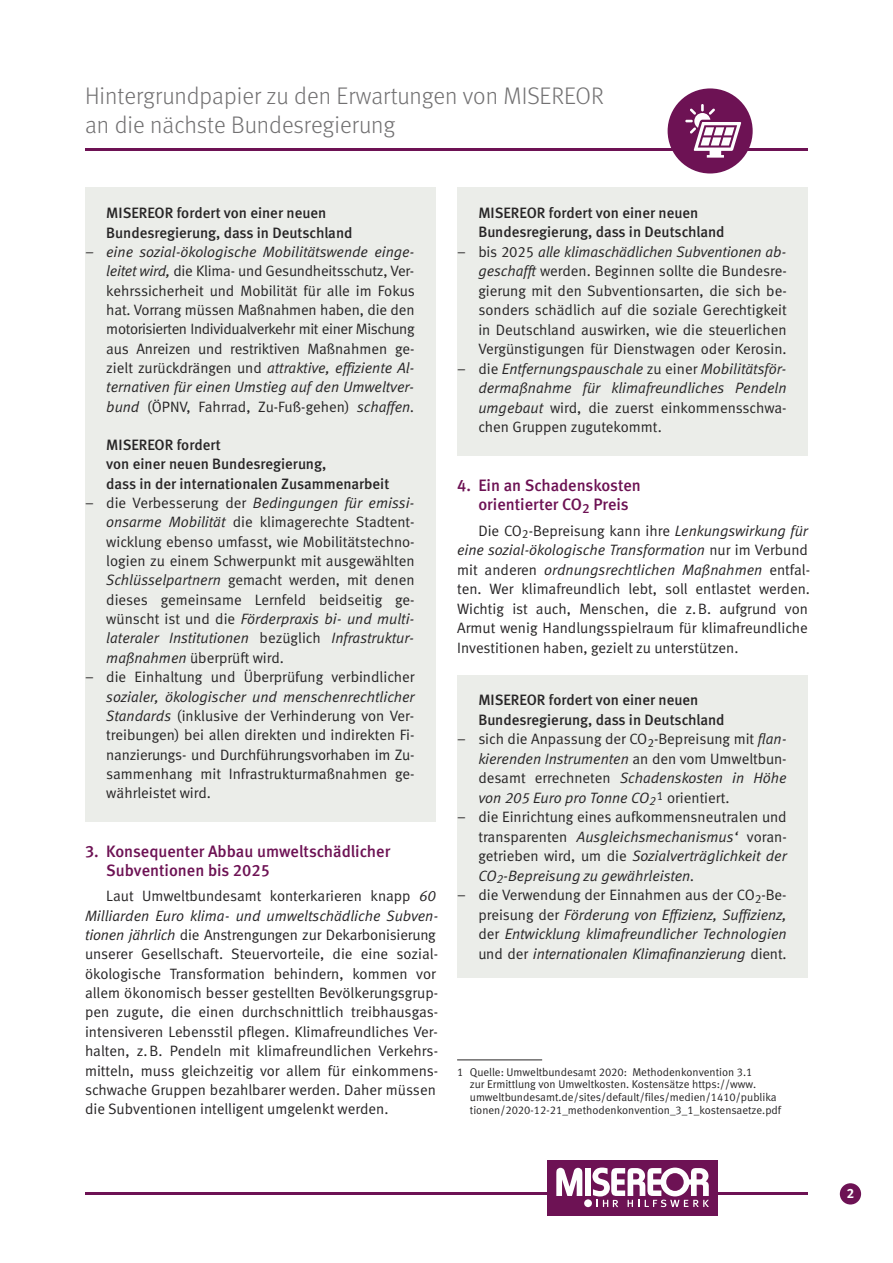
<style>
.page{position:relative;width:893px;height:1263px;background:#fff}
.page>*{position:absolute;margin:0;border:0;box-sizing:border-box;transform-origin:0 0}
.t1{font:24px/28.5px "Meta Light LF";color:#727172}
.t2{font:16.5px/19.4px "Meta Medium LF";color:#6d1254}
.t3{font:15px/19.4px "Meta Normal LF";color:#272526;text-align:justify}
.t4{font:italic 15px/19.5px "Meta Normal LF";letter-spacing:-.005em;color:#272526;text-align:justify}
.t5{font:15px/19.4px "Meta Medium LF";color:#272526}
.t6{font:13.5px "Meta Bold LF";color:#fff}
.t7{font:11.25px/12.8px "Meta Normal LF";color:#272526}
.s1{font-style:italic}
.s2{font-style:normal}
</style>
<div class="page">
<div style="left:457px;top:675px;width:351px;height:302px;background:#ebede9"></div>
<div style="left:457px;top:187px;width:351px;height:268px;background:#ebede9"></div>
<div style="left:85px;top:187px;width:351px;height:635px;background:#ebede9"></div>
<hr style="left:457px;top:1059px;width:85px;height:1px;background:#272526">
<hr style="left:85px;top:149px;width:723px;height:2px;background:#6d1254">
<hr style="left:85px;top:1193px;width:723px;height:2px;background:#6d1254">
<div style="left:547px;top:1160px;width:171px;height:55px;background:#6d1254"></div>
<svg style="left:556px;top:1168px;width:26px;height:28px"></svg>
<div style="left:585px;top:1168px;width:6px;height:28px;background:#fefefe"></div>
<div style="left:584px;top:1199px;width:8px;height:8px;background:#fefefe;border-radius:50%"></div>
<svg style="left:592px;top:1167px;width:117px;height:40px"></svg>
<div style="left:840px;top:1183px;width:21px;height:21px;background:#6d1254;border-radius:50%"></div>
<div style="left:668px;top:88px;width:85px;height:85px;background:#6d1254;border-radius:50%"></div>
<svg style="left:685px;top:104px;width:56px;height:54px"></svg>
<h1 class="t1" style="left:85px;top:84px;width:520px">Hintergrundpapier zu den Erwartungen von MISEREOR an die nächste Bundesregierung</h1>
<p class="t5" style="left:106px;top:205px;width:248px">MISEREOR fordert von einer neuen<br>Bundesregierung, dass in Deutschland</p>
<p class="t3" style="left:106px;top:244px;width:310px;text-indent:-21px"><span class="s1">– eine sozial-ökologische Mobilitätswende einge&shy;leitet wird,</span> die Klima- und Gesundheitsschutz, Ver&shy;kehrssicherheit und Mobilität für alle im Fokus hat. Vorrang müssen Maßnahmen haben, die den motorisierten Individualverkehr mit einer Mischung aus Anreizen und restriktiven Maßnahmen ge&shy;zielt zurückdrängen und <span class="s1">attraktive, effiziente Al&shy;ternativen für einen Umstieg auf den Umweltver&shy;bund</span> (ÖPNV, Fahrrad, Zu-Fuß-gehen) <span class="s1">schaffen.</span></p>
<p class="t5" style="left:106px;top:436px;width:284px">MISEREOR fordert<br>von einer neuen Bundesregierung,<br>dass in der internationalen Zusammenarbeit</p>
<p class="t3" style="left:106px;top:494px;width:310px;text-indent:-21px">– die Verbesserung der <span class="s1">Bedingungen für emissi&shy;onsarme Mobilität</span> die klimagerechte Stadtent&shy;wicklung ebenso umfasst, wie Mobilitätstechno&shy;logien zu einem Schwerpunkt mit ausgewählten <span class="s1">Schlüsselpartnern</span> gemacht werden, mit denen dieses gemeinsame Lernfeld beidseitig ge&shy;wünscht ist und die <span class="s1">Förderpraxis bi- und multi&shy;lateraler Institutionen</span> bezüglich <span class="s1">Infrastruktur&shy;maßnahmen</span> überprüft wird.</p>
<p class="t3" style="left:85px;top:669px;width:331px">– die Einhaltung und Überprüfung verbindlicher</p>
<p class="t3" style="left:106px;top:688px;width:310px"><span class="s1">sozialer, ökologischer und menschenrechtlicher Standards</span> (inklusive der Verhinderung von Ver&shy;treibungen) bei allen direkten und indirekten Fi&shy;nanzierungs- und Durchführungsvorhaben im Zu&shy;sammenhang mit Infrastrukturmaßnahmen ge&shy;währleistet wird.</p>
<p class="t2" style="left:106px;top:843px;width:285px;text-indent:-21px">3. Konsequenter Abbau umweltschädlicher<br>Subventionen bis 2025</p>
<p class="t3" style="left:85px;top:888px;width:355px;text-align:left;text-indent:21px">Laut Umweltbundesamt konterkarieren knapp <span class="s1">60<br>Milliarden Euro klima- und umweltschädliche Subven&shy;tionen jährlich</span> die Anstrengungen zur Dekarbonisierung unserer Gesellschaft. Steuervorteile, die eine sozial&shy;ökologische Transformation behindern, kommen vor allem ökonomisch besser gestellten Bevölkerungsgrup&shy;pen zugute, die einen durchschnittlich treibhausgas&shy;intensiveren Lebensstil pflegen. Klimafreundliches Ver&shy;halten, z.B. Pendeln mit klimafreundlichen Verkehrs&shy;mitteln, muss gleichzeitig vor allem für einkommens&shy;schwache Gruppen bezahlbarer werden. Daher müssen die Subventionen intelligent umgelenkt werden.</p>
<p class="t5" style="left:478px;top:204px;width:248px">MISEREOR fordert von einer neuen<br>Bundesregierung, dass in Deutschland</p>
<p class="t3" style="left:478px;top:243px;width:310px;text-indent:-21px">– bis 2025 <span class="s1">alle klimaschädlichen Subventionen ab&shy;geschafft</span> werden. Beginnen sollte die Bundesre&shy;gierung mit den Subventionsarten, die sich be&shy;sonders schädlich auf die soziale Gerechtigkeit in Deutschland auswirken, wie die steuerlichen Vergünstigungen für Dienstwagen oder Kerosin.</p>
<p class="t4" style="left:478px;top:360px;width:310px;text-indent:-21px"><span class="s2">– die</span> Entfernungspauschale <span class="s2">zu einer</span> Mobilitätsför&shy;dermaßnahme für klimafreundliches Pendeln umgebaut <span class="s2">wird, die zuerst einkommensschwa&shy;chen Gruppen zugutekommt.</span></p>
<p class="t2" style="left:457px;top:477px;width:185px;text-align:center">4. Ein an Schadenskosten orientierter CO<sub>2</sub> Preis</p>
<p class="t3" style="left:457px;top:522px;width:354px;text-align:left;text-indent:21px">Die CO<sub>2</sub>-Bepreisung kann ihre <span class="s1">Lenkungswirkung für eine sozial-ökologische Transformation</span> nur im Verbund mit anderen <span class="s1">ordnungsrechtlichen Maßnahmen</span> entfal&shy;ten. Wer klimafreundlich lebt, soll entlastet werden.<br>Wichtig ist auch, Menschen, die z.B. aufgrund von Armut wenig Handlungsspielraum für klimafreundliche Investitionen haben, gezielt zu unterstützen.</p>
<p class="t5" style="left:478px;top:692px;width:248px">MISEREOR fordert von einer neuen<br>Bundesregierung, dass in Deutschland</p>
<p class="t3" style="left:478px;top:731px;width:310px;text-indent:-21px">– sich die Anpassung der CO<sub>2</sub>-Bepreisung mit <span class="s1">flan&shy;kierenden Instrumenten</span> an den vom Umweltbun&shy;desamt errechneten <span class="s1">Schadenskosten in Höhe von 205 Euro pro Tonne CO</span><sub>2</sub><sup>1</sup> orientiert.</p>
<p class="t3" style="left:478px;top:809px;width:310px;text-indent:-21px">– die Einrichtung eines aufkommensneutralen und transparenten <span class="s1">Ausgleichsmechanismus‘</span> voran&shy;getrieben wird, um die <span class="s1">Sozialverträglichkeit der CO</span><sub>2</sub><span class="s1">-Bepreisung zu gewährleisten.</span></p>
<p class="t4" style="left:478px;top:887px;width:310px;text-indent:-21px"><span class="s2">– die Verwendung der Einnahmen aus der CO</span><sub>2</sub><span class="s2">-Be&shy;preisung der</span> Förderung von Effizienz, Suffizienz, <span class="s2">der</span> Entwicklung klimafreundlicher Technologien <span class="s2">und der</span> internationalen Klimafinanzierung <span class="s2">dient.</span></p>
<p class="t7" style="left:470px;top:1066px;width:313px;text-indent:-13px">1 Quelle: Umweltbundesamt 2020: Methodenkonvention 3.1<br>zur Ermittlung von Umweltkosten. Kostensätze https://www. umweltbundesamt.de/sites/default/files/medien/1410/publika tionen/2020-12-21_methodenkonvention_3_1_kostensaetze.pdf</p>
<p class="t6" style="left:847px;top:1189px;width:9px">2</p>
</div>
